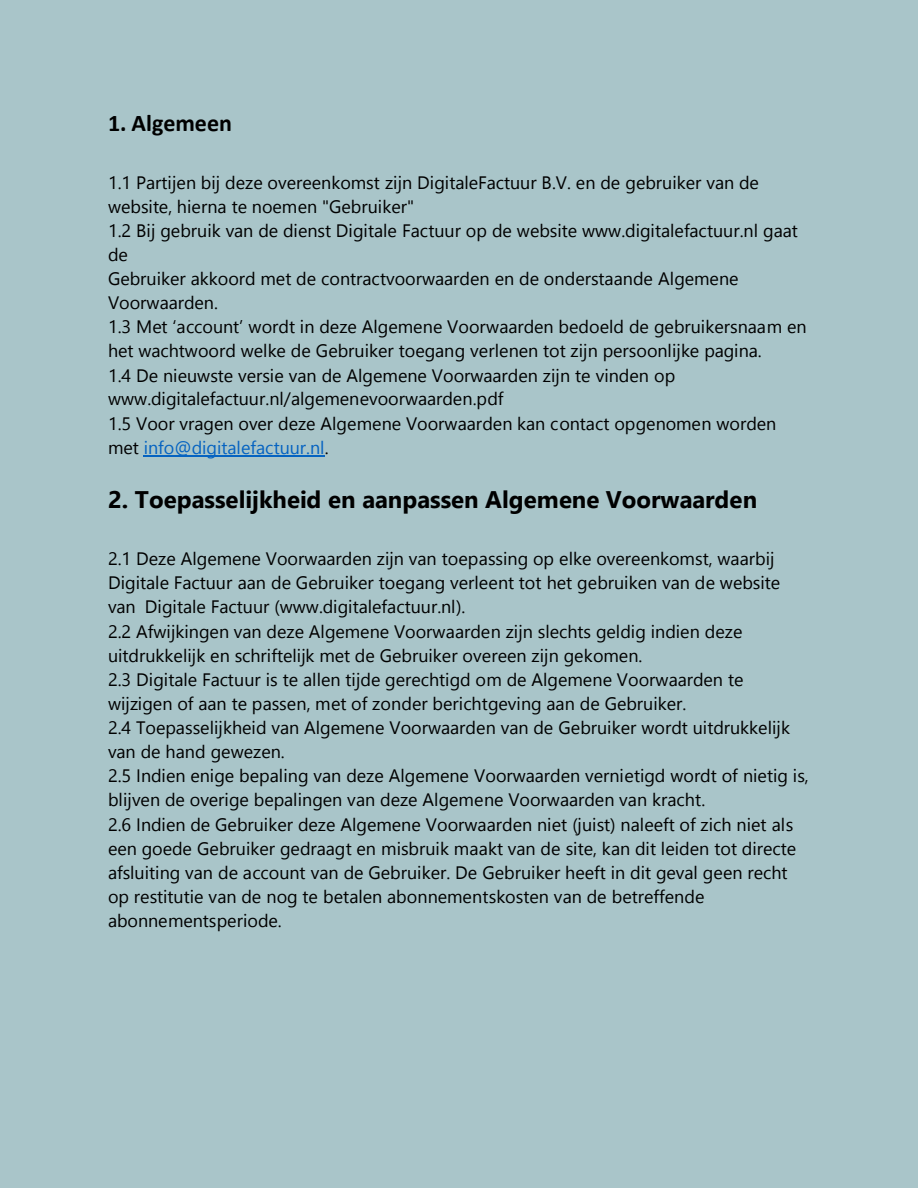
<style>
.page{position:relative;width:918px;height:1188px;background:#a9c5c9}
.page>*{position:absolute;margin:0;border:0;box-sizing:border-box;transform-origin:0 0}
.t1{font:700 24px "Segoe UI";color:#000}
.t2{font:700 24px "Calibri";color:#000}
.t3{font:18px/24.2px "Segoe UI";color:#000}
.s1{color:#0563c1}
</style>
<div class="page">
<hr style="left:144px;top:455px;width:181px;height:1px;background:#0563c1">
<p class="t2" style="left:108px;top:108px;width:126px">1. Algemeen</p>
<p class="t3" style="left:108px;top:169px;width:700px">1.1 Partijen bij deze overeenkomst zijn DigitaleFactuur B.V. en de gebruiker van de website, hierna te noemen "Gebruiker"<br>1.2 Bij gebruik van de dienst Digitale Factuur op de website www.digitalefactuur.nl gaat de<br>Gebruiker akkoord met de contractvoorwaarden en de onderstaande Algemene Voorwaarden.<br>1.3 Met ‘account’ wordt in deze Algemene Voorwaarden bedoeld de gebruikersnaam en het wachtwoord welke de Gebruiker toegang verlenen tot zijn persoonlijke pagina.<br>1.4 De nieuwste versie van de Algemene Voorwaarden zijn te vinden op www.digitalefactuur.nl/algemenevoorwaarden.pdf<br>1.5 Voor vragen over deze Algemene Voorwaarden kan contact opgenomen worden met <span class="s1">info@digitalefactuur.nl</span>.</p>
<h1 class="t1" style="left:108px;top:482px;width:651px">2. Toepasselijkheid en aanpassen Algemene Voorwaarden</h1>
<p class="t3" style="left:108px;top:545px;width:702px">2.1 Deze Algemene Voorwaarden zijn van toepassing op elke overeenkomst, waarbij Digitale Factuur aan de Gebruiker toegang verleent tot het gebruiken van de website van Digitale Factuur (www.digitalefactuur.nl).<br>2.2 Afwijkingen van deze Algemene Voorwaarden zijn slechts geldig indien deze uitdrukkelijk en schriftelijk met de Gebruiker overeen zijn gekomen.<br>2.3 Digitale Factuur is te allen tijde gerechtigd om de Algemene Voorwaarden te wijzigen of aan te passen, met of zonder berichtgeving aan de Gebruiker.<br>2.4 Toepasselijkheid van Algemene Voorwaarden van de Gebruiker wordt uitdrukkelijk van de hand gewezen.<br>2.5 Indien enige bepaling van deze Algemene Voorwaarden vernietigd wordt of nietig is, blijven de overige bepalingen van deze Algemene Voorwaarden van kracht.<br>2.6 Indien de Gebruiker deze Algemene Voorwaarden niet (juist) naleeft of zich niet als een goede Gebruiker gedraagt en misbruik maakt van de site, kan dit leiden tot directe afsluiting van de account van de Gebruiker. De Gebruiker heeft in dit geval geen recht op restitutie van de nog te betalen abonnementskosten van de betreffende abonnementsperiode.</p>
</div>
